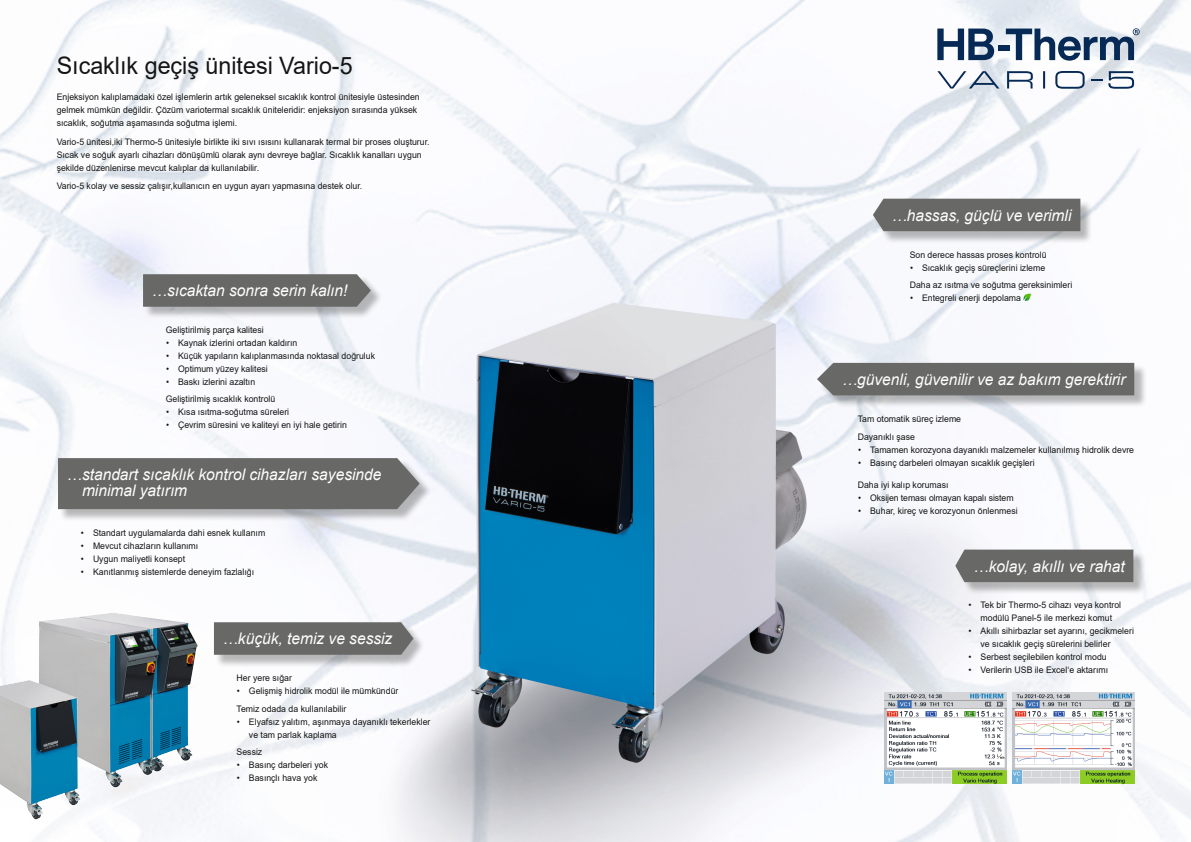
<style>
.page{position:relative;width:1191px;height:842px;background:#fff}
.page>*{position:absolute;margin:0;border:0;box-sizing:border-box;transform-origin:0 0}
.t1{font:24px "Arial";color:#131413}
.t2{font:italic 16px/16px "Arial";color:#fff}
.t3{font:9px/13px "Arial";color:#131413}
</style>
<div class="page">
<img style="left:0;top:0;width:1191px;height:842px">
<img style="left:0;top:613px;width:111px;height:196px">
<img style="left:884px;top:693px;width:122px;height:91px">
<img style="left:1012px;top:693px;width:122px;height:91px">
<svg style="left:1007px;top:71px;width:25px;height:18px"></svg>
<svg style="left:1043px;top:71px;width:2px;height:18px"></svg>
<svg style="left:1055px;top:71px;width:29px;height:18px"></svg>
<svg style="left:1091px;top:79px;width:11px;height:2px"></svg>
<svg style="left:1108px;top:71px;width:26px;height:18px"></svg>
<svg style="left:937px;top:71px;width:62px;height:18px"></svg>
<svg style="left:937px;top:29px;width:57px;height:31px"></svg>
<svg style="left:1005px;top:28px;width:134px;height:33px"></svg>
<div style="left:998px;top:45px;width:11px;height:6px;background:#062a55"></div>
<div style="left:875px;top:200px;width:218px;height:44px;background:#131413;opacity:.3"></div>
<div style="left:873px;top:199px;width:207px;height:32px;background:#686867"></div>
<svg style="left:1023px;top:294px;width:8px;height:7px"></svg>
<div style="left:957px;top:551px;width:189px;height:44px;background:#131413;opacity:.3"></div>
<div style="left:955px;top:550px;width:178px;height:32px;background:#686867"></div>
<div style="left:819px;top:364px;width:328px;height:44px;background:#131413;opacity:.3"></div>
<div style="left:817px;top:363px;width:317px;height:32px;background:#686867"></div>
<div style="left:59px;top:459px;width:372px;height:63px;background:#131413;opacity:.3"></div>
<div style="left:58px;top:458px;width:362px;height:51px;background:#686867"></div>
<div style="left:144px;top:276px;width:239px;height:43px;background:#131413;opacity:.3"></div>
<svg style="left:143px;top:274px;width:228px;height:33px;background:#6c6c6c"></svg>
<div style="left:215px;top:624px;width:210px;height:43px;background:#131413;opacity:.3"></div>
<svg style="left:214px;top:622px;width:199px;height:33px;background:#6c6c6b"></svg>
<h1 class="t1" style="left:57px;top:49px;width:297px">Sıcaklık geçiş ünitesi Vario-5</h1>
<p class="t3" style="left:57px;top:90px;width:364px">Enjeksiyon kalıplamadaki özel işlemlerin artık geleneksel sıcaklık kontrol ünitesiyle üstesinden gelmek mümkün değildir. Çözüm variotermal sıcaklık üniteleridir: enjeksiyon sırasında yüksek sıcaklık, soğutma aşamasında soğutma işlemi.</p>
<p class="t3" style="left:57px;top:135px;width:374px">Vario-5 ünitesi,iki Thermo-5 ünitesiyle birlikte iki sıvı ısısını kullanarak termal bir proses oluşturur.<br>Sıcak ve soğuk ayarlı cihazları dönüşümlü olarak aynı devreye bağlar. Sıcaklık kanalları uygun şekilde düzenlenirse mevcut kalıplar da kullanılabilir.</p>
<p class="t3" style="left:57px;top:180px;width:307px">Vario-5 kolay ve sessiz çalışır,kullanıcın en uygun ayarı yapmasına destek olur.</p>
<h2 class="t2" style="left:152px;top:283px;width:197px">…sıcaktan sonra serin kalın!</h2>
<p class="t3" style="left:166px;top:323px;width:99px">Geliştirilmiş parça kalitesi</p>
<p class="t3" style="left:166px;top:336px;width:133px">• Kaynak izlerini ortadan kaldırın</p>
<p class="t3" style="left:166px;top:349px;width:211px">• Küçük yapıların kalıplanmasında noktasal doğruluk</p>
<p class="t3" style="left:166px;top:362px;width:103px">• Optimum yüzey kalitesi</p>
<p class="t3" style="left:166px;top:373px;width:111px;line-height:17.3px">• Baskı izlerini azaltın<br>Geliştirilmiş sıcaklık kontrolü</p>
<p class="t3" style="left:166px;top:406px;width:125px">• Kısa ısıtma-soğutma süreleri</p>
<p class="t3" style="left:166px;top:419px;width:182px">• Çevrim süresini ve kaliteyi en iyi hale getirin</p>
<h2 class="t2" style="left:82px;top:467px;width:301px;text-indent:-16px">…standart sıcaklık kontrol cihazları sayesinde minimal yatırım</h2>
<p class="t3" style="left:81px;top:526px;width:186px">• Standart uygulamalarda dahi esnek kullanım</p>
<p class="t3" style="left:81px;top:539px;width:119px">• Mevcut cihazların kullanımı</p>
<p class="t3" style="left:81px;top:552px;width:106px">• Uygun maliyetli konsept</p>
<p class="t3" style="left:81px;top:565px;width:175px">• Kanıtlanmış sistemlerde deneyim fazlalığı</p>
<h2 class="t2" style="left:222px;top:631px;width:171px">…küçük, temiz ve sessiz</h2>
<p class="t3" style="left:237px;top:672px;width:57px">Her yere sığar</p>
<p class="t3" style="left:237px;top:682px;width:163px;line-height:17.3px">• Gelişmiş hidrolik modül ile mümkündür<br>Temiz odada da kullanılabilir</p>
<p class="t3" style="left:249px;top:715px;width:183px;text-indent:-12px">• Elyafsız yalıtım, aşınmaya dayanıklı tekerlekler ve tam parlak kaplama</p>
<p class="t3" style="left:237px;top:745px;width:27px">Sessiz</p>
<p class="t3" style="left:237px;top:758px;width:93px">• Basınç darbeleri yok</p>
<p class="t3" style="left:237px;top:771px;width:82px">• Basınçlı hava yok</p>
<h2 class="t2" style="left:891px;top:207px;width:181px">…hassas, güçlü ve verimli</h2>
<p class="t3" style="left:909px;top:248px;width:138px">Son derece hassas proses kontrolü</p>
<p class="t3" style="left:909px;top:259px;width:164px;line-height:17.3px">• Sıcaklık geçiş süreçlerini izleme<br>Daha az ısıtma ve soğutma gereksinimleri</p>
<p class="t3" style="left:910px;top:291px;width:112px">• Entegreli enerji depolama</p>
<h2 class="t2" style="left:841px;top:372px;width:285px">…güvenli, güvenilir ve az bakım gerektirir</h2>
<p class="t3" style="left:857px;top:410px;width:105px;line-height:18px">Tam otomatik süreç izleme<br>Dayanıklı şase</p>
<p class="t3" style="left:858px;top:443px;width:277px">• Tamamen korozyona dayanıklı malzemeler kullanılmış hidrolik devre</p>
<p class="t3" style="left:858px;top:456px;width:178px">• Basınç darbeleri olmayan sıcaklık geçişleri</p>
<p class="t3" style="left:857px;top:478px;width:92px">Daha iyi kalıp koruması</p>
<p class="t3" style="left:858px;top:491px;width:157px">• Oksijen teması olmayan kapalı sistem</p>
<p class="t3" style="left:858px;top:504px;width:161px">• Buhar, kireç ve korozyonun önlenmesi</p>
<h2 class="t2" style="left:973px;top:558px;width:153px">…kolay, akıllı ve rahat</h2>
<p class="t3" style="left:968px;top:598px;width:154px;text-align:center">• Tek bir Thermo-5 cihazı veya kontrol modülü Panel-5 ile merkezi komut</p>
<p class="t3" style="left:980px;top:624px;width:155px;text-indent:-12px">• Akıllı sihirbazlar set ayarını, gecikmeleri ve sıcaklık geçiş sürelerini belirler</p>
<p class="t3" style="left:968px;top:650px;width:140px">• Serbest seçilebilen kontrol modu</p>
<p class="t3" style="left:968px;top:663px;width:141px">• Verilerin USB ile Excel‘e aktarımı</p>
</div>
